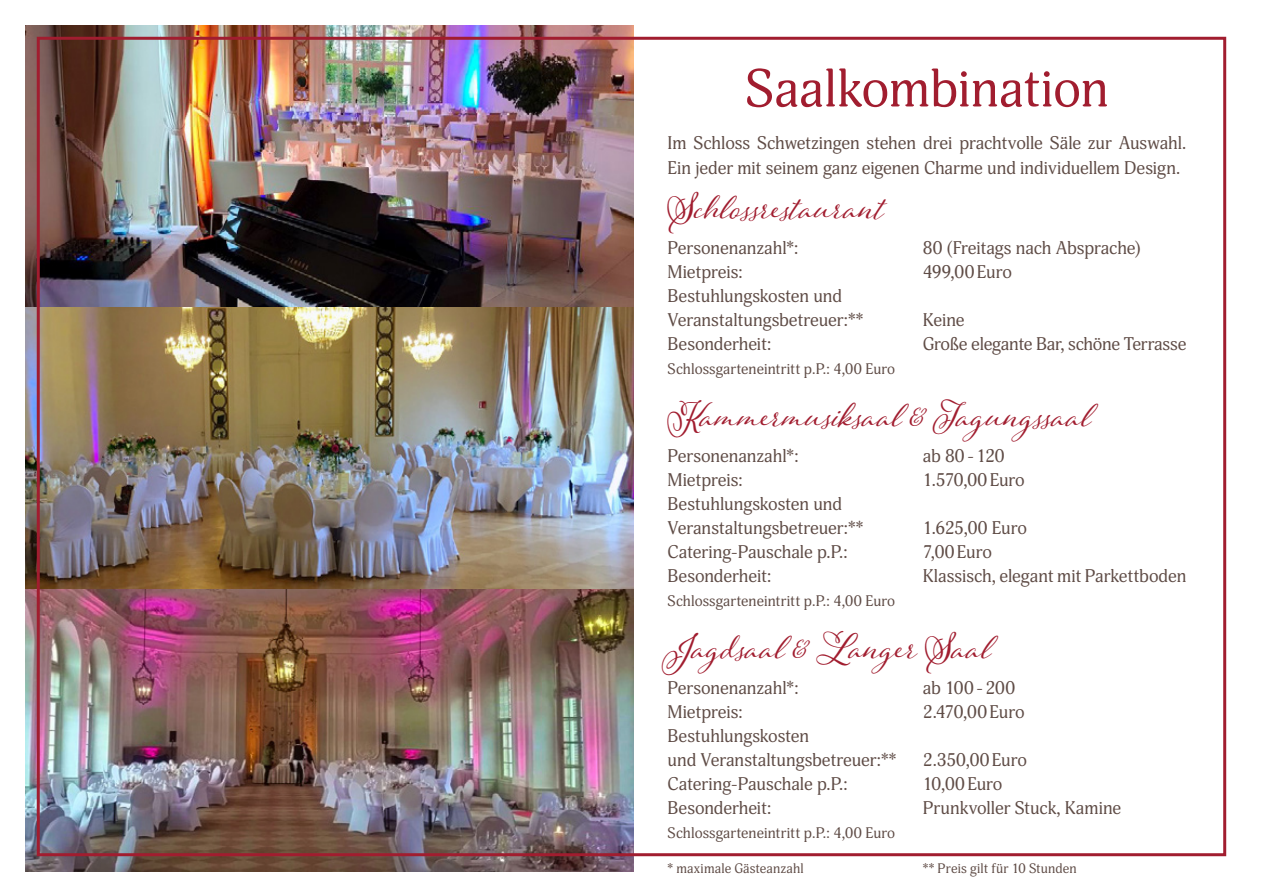
<style>
.page{position:relative;width:1263px;height:893px;background:#fff}
.page>*{position:absolute;margin:0;border:0;box-sizing:border-box;transform-origin:0 0}
.Überschrift{font:52.5px "Adonis";letter-spacing:-.005em;color:#a11d2f}
.Kleine_Überschrift{font:45px "Adorn S Pomander";letter-spacing:.01em;color:#a11d2f}
.Fliestext{font:18px/24px "Adonis";letter-spacing:-.005em;color:#5f4c46}
.Menü{font:15px "Adonis";letter-spacing:.005em;color:#5f4c46}
.Menü-2{font:13.5px "Adonis";letter-spacing:.01em;color:#5f4c46}
.s1{font-weight:700;font-size:30px}
</style>
<div class="page">
<img style="left:26px;top:26px;width:608px;height:846px">
<p class="Überschrift" style="left:745px;top:58px;width:365px">Saalkombination</p>
<p class="Fliestext" style="left:668px;top:131px;width:520px;line-height:25.5px">Im Schloss Schwetzingen stehen drei prachtvolle Säle zur Auswahl.<br>Ein jeder mit seinem ganz eigenen Charme und individuellem Design.</p>
<p class="Kleine_Überschrift" style="left:668px;top:175px;width:218px">Schlossrestaurant</p>
<p class="Fliestext" style="left:668px;top:236px;width:132px">Personenanzahl*:</p>
<p class="Fliestext" style="left:923px;top:236px;width:219px">80 (Freitags nach Absprache)</p>
<p class="Fliestext" style="left:668px;top:260px;width:77px">Mietpreis:</p>
<p class="Fliestext" style="left:923px;top:260px;width:91px">499,00Euro</p>
<p class="Fliestext" style="left:668px;top:284px;width:197px">Bestuhlungskosten und<br>Veranstaltungsbetreuer:**</p>
<p class="Fliestext" style="left:923px;top:308px;width:43px">Keine</p>
<p class="Fliestext" style="left:668px;top:332px;width:105px">Besonderheit:</p>
<p class="Fliestext" style="left:923px;top:332px;width:265px">Große elegante Bar, schöne Terrasse</p>
<p class="Menü" style="left:668px;top:360px;width:229px">Schlossgarteneintritt p.P.: 4,00 Euro</p>
<p class="Kleine_Überschrift" style="left:668px;top:383px;width:425px">Kammermusiksaal <span class="s1">&amp;</span> Tagungssaal</p>
<p class="Fliestext" style="left:668px;top:444px;width:132px">Personenanzahl*:</p>
<p class="Fliestext" style="left:923px;top:444px;width:83px">ab 80-120</p>
<p class="Fliestext" style="left:668px;top:468px;width:77px">Mietpreis:</p>
<p class="Fliestext" style="left:923px;top:468px;width:103px">1.570,00Euro</p>
<p class="Fliestext" style="left:668px;top:492px;width:197px">Bestuhlungskosten und<br>Veranstaltungsbetreuer:**</p>
<p class="Fliestext" style="left:923px;top:516px;width:106px">1.625,00 Euro</p>
<p class="Fliestext" style="left:668px;top:540px;width:181px">Catering-Pauschale p.P.:</p>
<p class="Fliestext" style="left:923px;top:540px;width:71px">7,00Euro</p>
<p class="Fliestext" style="left:668px;top:564px;width:105px">Besonderheit:</p>
<p class="Fliestext" style="left:923px;top:564px;width:265px">Klassisch, elegant mit Parkettboden</p>
<p class="Menü" style="left:668px;top:592px;width:229px">Schlossgarteneintritt p.P.: 4,00 Euro</p>
<p class="Kleine_Überschrift" style="left:668px;top:615px;width:325px">Jagdsaal <span class="s1">&amp;</span> Langer Saal</p>
<p class="Fliestext" style="left:668px;top:676px;width:132px">Personenanzahl*:</p>
<p class="Fliestext" style="left:923px;top:676px;width:94px">ab 100-200</p>
<p class="Fliestext" style="left:668px;top:700px;width:77px">Mietpreis:</p>
<p class="Fliestext" style="left:923px;top:700px;width:103px">2.470,00Euro</p>
<p class="Fliestext" style="left:668px;top:724px;width:230px">Bestuhlungskosten<br>und Veranstaltungsbetreuer:**</p>
<p class="Fliestext" style="left:923px;top:748px;width:106px">2.350,00Euro</p>
<p class="Fliestext" style="left:668px;top:772px;width:181px">Catering-Pauschale p.P.:</p>
<p class="Fliestext" style="left:923px;top:772px;width:81px">10,00Euro</p>
<p class="Fliestext" style="left:668px;top:796px;width:105px">Besonderheit:</p>
<p class="Fliestext" style="left:923px;top:796px;width:200px">Prunkvoller Stuck, Kamine</p>
<p class="Menü" style="left:668px;top:824px;width:229px">Schlossgarteneintritt p.P.: 4,00 Euro</p>
<p class="Menü-2" style="left:668px;top:861px;width:138px">* maximale Gästeanzahl</p>
<p class="Menü-2" style="left:923px;top:861px;width:156px">** Preis gilt für 10 Stunden</p>
</div>
